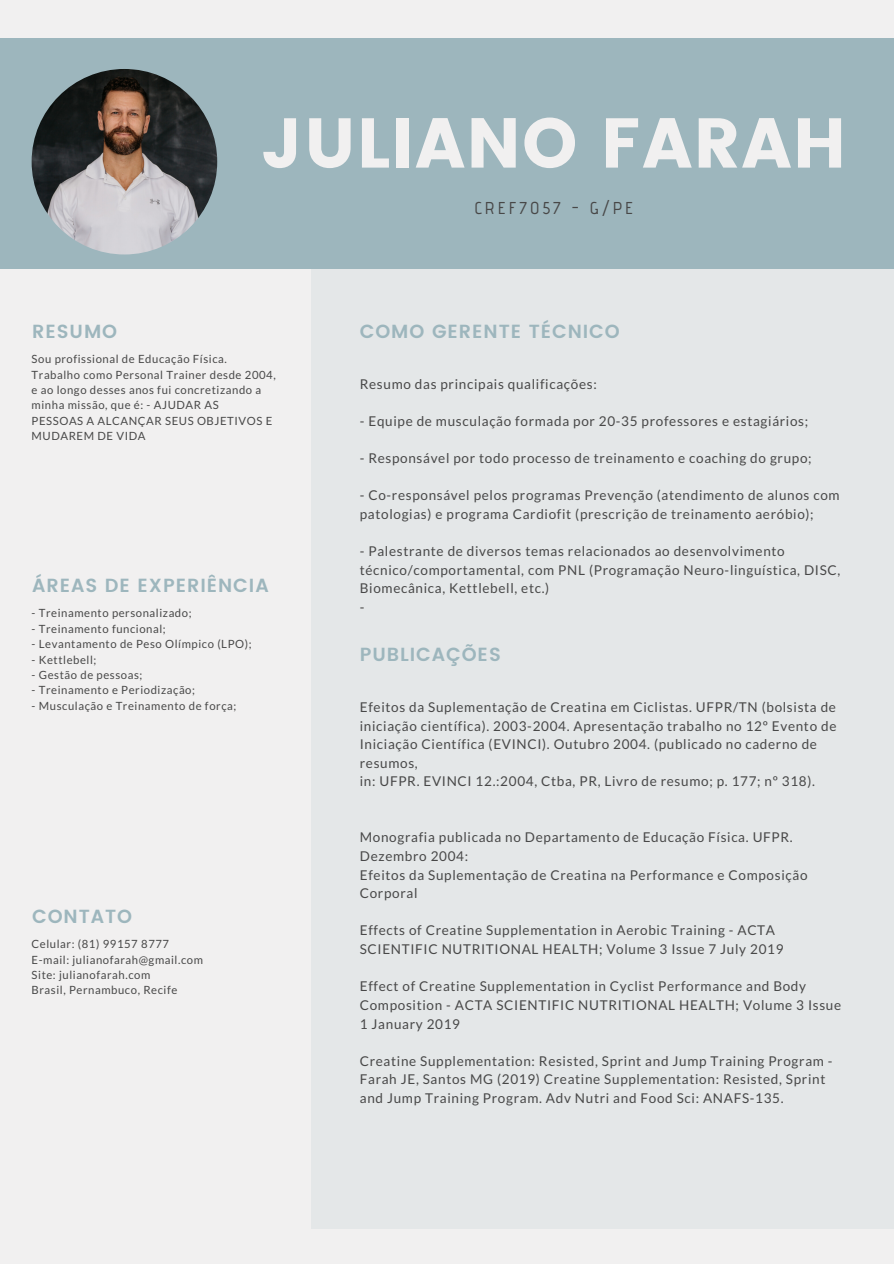
<style>
.page{position:relative;width:894px;height:1264px;background:#fff}
.page>*{position:absolute;margin:0;border:0;box-sizing:border-box;transform-origin:0 0}
.t1{font:70.35px "Poppins";letter-spacing:.015em;color:#f1f0f0}
.t2{font:600 19.05px "Poppins";letter-spacing:.05em;color:#9db6bd}
.t3{font:500 17.1px "Advent Pro";letter-spacing:.18em;color:#484848}
.t4{font:13.5px/18.6px "Lato";letter-spacing:.05em;color:#484848}
.t5{font:11.25px/15.3px "Lato";letter-spacing:.05em;color:#484848}
</style>
<div class="page">
<div style="left:0;top:0;width:893px;height:1263px;background:#f1f0f0"></div>
<div style="left:311px;top:255px;width:582px;height:974px;background:#e4e7e8"></div>
<div style="left:0;top:38px;width:893px;height:231px;background:#9db6bd"></div>
<img style="left:32px;top:69px;width:185px;height:185px;border-radius:50%">
<h1 class="t1" style="left:261px;top:102px;width:586px">JULIANO FARAH</h1>
<p class="t3" style="left:474px;top:197px;width:160px">CREF7057 - G/PE</p>
<h2 class="t2" style="left:32px;top:320px;width:86px">RESUMO</h2>
<p class="t5" style="left:32px;top:351px;width:245px">Sou profissional de Educação Física.<br>Trabalho como Personal Trainer desde 2004, e ao longo desses anos fui concretizando a minha missão, que é: - AJUDAR AS<br>PESSOAS A ALCANÇAR SEUS OBJETIVOS E MUDAREM DE VIDA</p>
<h2 class="t2" style="left:32px;top:574px;width:238px">ÁREAS DE EXPERIÊNCIA</h2>
<p class="t5" style="left:32px;top:605px;width:161px">- Treinamento personalizado;</p>
<p class="t5" style="left:32px;top:621px;width:136px">- Treinamento funcional;</p>
<p class="t5" style="left:32px;top:636px;width:221px">- Levantamento de Peso Olímpico (LPO);</p>
<p class="t5" style="left:32px;top:651px;width:66px">- Kettlebell;</p>
<p class="t5" style="left:32px;top:667px;width:112px">- Gestão de pessoas;</p>
<p class="t5" style="left:32px;top:682px;width:165px">- Treinamento e Periodização;</p>
<p class="t5" style="left:32px;top:697px;width:206px">- Musculação e Treinamento de força;</p>
<h2 class="t2" style="left:32px;top:904px;width:101px">CONTATO</h2>
<p class="t5" style="left:32px;top:936px;width:173px">Celular: (81) 99157 8777<br>E-mail: julianofarah@gmail.com<br>Site: julianofarah.com<br>Brasil, Pernambuco, Recife</p>
<h2 class="t2" style="left:360px;top:320px;width:261px">COMO GERENTE TÉCNICO</h2>
<p class="t4" style="left:360px;top:374px;width:238px">Resumo das principais qualificações:</p>
<p class="t4" style="left:360px;top:411px;width:450px">- Equipe de musculação formada por 20-35 professores e estagiários;</p>
<p class="t4" style="left:360px;top:448px;width:453px">- Responsável por todo processo de treinamento e coaching do grupo;</p>
<p class="t4" style="left:360px;top:486px;width:481px">- Co-responsável pelos programas Prevenção (atendimento de alunos com patologias) e programa Cardiofit (prescrição de treinamento aeróbio);</p>
<p class="t4" style="left:360px;top:541px;width:482px">- Palestrante de diversos temas relacionados ao desenvolvimento técnico/comportamental, com PNL (Programação Neuro-linguística, DISC, Biomecânica, Kettlebell, etc.)<br>-</p>
<h2 class="t2" style="left:360px;top:643px;width:142px">PUBLICAÇÕES</h2>
<p class="t4" style="left:360px;top:697px;width:478px">Efeitos da Suplementação de Creatina em Ciclistas. UFPR/TN (bolsista de iniciação científica). 2003-2004. Apresentação trabalho no 12º Evento de Iniciação Científica (EVINCI). Outubro 2004. (publicado no caderno de resumos,<br>in: UFPR. EVINCI 12.:2004, Ctba, PR, Livro de resumo; p. 177; nº 318).</p>
<p class="t4" style="left:360px;top:827px;width:449px">Monografia publicada no Departamento de Educação Física. UFPR.<br>Dezembro 2004:<br>Efeitos da Suplementação de Creatina na Performance e Composição Corporal</p>
<p class="t4" style="left:360px;top:920px;width:425px">Effects of Creatine Supplementation in Aerobic Training - ACTA<br>SCIENTIFIC NUTRITIONAL HEALTH; Volume 3 Issue 7 July 2019</p>
<p class="t4" style="left:360px;top:976px;width:482px">Effect of Creatine Supplementation in Cyclist Performance and Body<br>Composition - ACTA SCIENTIFIC NUTRITIONAL HEALTH; Volume 3 Issue<br>1 January 2019</p>
<p class="t4" style="left:360px;top:1051px;width:474px">Creatine Supplementation: Resisted, Sprint and Jump Training Program -<br>Farah JE, Santos MG (2019) Creatine Supplementation: Resisted, Sprint and Jump Training Program. Adv Nutri and Food Sci: ANAFS-135.</p>
</div>
